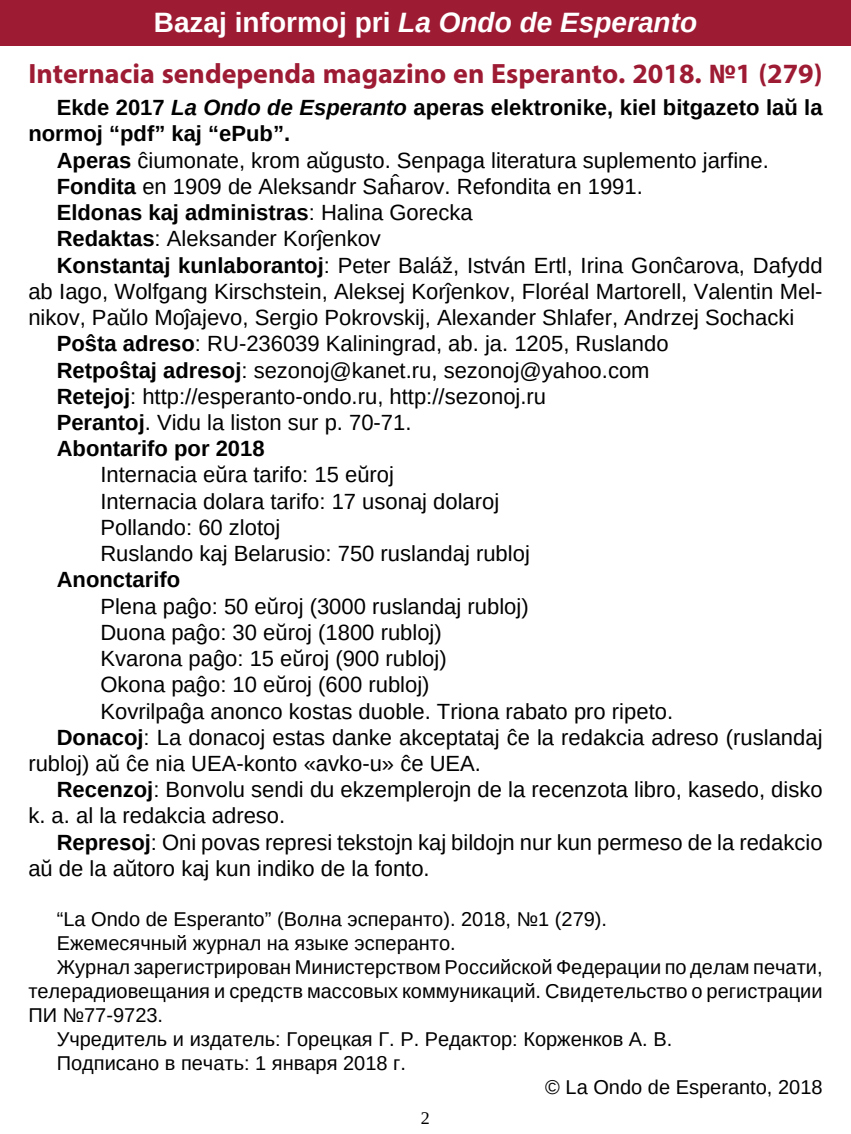
<style>
.page{position:relative;width:851px;height:1134px;background:#fff}
.page>*{position:absolute;margin:0;border:0;box-sizing:border-box;transform-origin:0 0}
.Teksto{font:700 28px "Myriad Pro";color:#9e1b34}
.Rubriko{font:italic 700 28px "Liberation Sans";color:#fff}
.Teksto-2{font:22px/26.2px "Liberation Sans";color:#000}
.Teksto-3{font:700 22px/26.2px "Liberation Sans";color:#000}
.Teksto-4{font:20px/24px "Liberation Sans";color:#000;text-align:justify}
.Pagnumero{font:18px "Liberation Serif";color:#000}
.s1{font-style:normal}
.s2{font-style:italic}
.s3{font-weight:700}
.s4{font-weight:400}
</style>
<div class="page">
<div style="left:0;top:0;width:850px;height:45px;background:#9e1b34"></div>
<p class="Rubriko" style="left:154px;top:3px;width:544px"><span class="s1">Bazaj informoj pri</span> La Ondo de Esperanto</p>
<p class="Teksto" style="left:28px;top:56px;width:795px">Internacia sendependa magazino en Esperanto. 2018. №1 (279)</p>
<p class="Teksto-3" style="left:28px;top:95px;width:795px;text-indent:28px">Ekde 2017 <span class="s2">La Ondo de Esperanto</span> aperas elektronike, kiel bitgazeto laŭ la normoj “pdf” kaj “ePub”.</p>
<p class="Teksto-2" style="left:57px;top:147px;width:713px"><span class="s3">Aperas</span> ĉiumonate, krom aŭgusto. Senpaga literatura suplemento jarfine.</p>
<p class="Teksto-2" style="left:57px;top:173px;width:587px"><span class="s3">Fondita</span> en 1909 de Aleksandr Saĥarov. Refondita en 1991.</p>
<p class="Teksto-3" style="left:57px;top:200px;width:417px">Eldonas kaj administras<span class="s4">: Halina Gorecka</span></p>
<p class="Teksto-2" style="left:57px;top:226px;width:326px"><span class="s3">Redaktas</span>: Aleksander Korĵenkov</p>
<p class="Teksto-2" style="left:28px;top:252px;width:795px;text-align:justify;text-indent:28px"><span class="s3">Konstantaj kunlaborantoj</span>: Peter Baláž, István Ertl, Irina Gonĉarova, Dafydd ab Iago, Wolfgang Kirschstein, Aleksej Korĵenkov, Floréal Martorell, Valentin Mel&shy;nikov, Paŭlo Moĵajevo, Sergio Pokrovskij, Alexander Shlafer, Andrzej Sochacki</p>
<p class="Teksto-2" style="left:57px;top:331px;width:613px"><span class="s3">Poŝta adreso</span>: RU-236039 Kaliningrad, ab. ja. 1205, Ruslando</p>
<p class="Teksto-2" style="left:57px;top:357px;width:594px"><span class="s3">Retpoŝtaj adresoj</span>: sezonoj@kanet.ru, sezonoj@yahoo.com</p>
<p class="Teksto-2" style="left:57px;top:383px;width:491px"><span class="s3">Retejoj</span>: http://esperanto-ondo.ru, http://sezonoj.ru</p>
<p class="Teksto-2" style="left:57px;top:409px;width:356px"><span class="s3">Perantoj</span>. Vidu la liston sur p. 70-71.</p>
<p class="Teksto-3" style="left:57px;top:436px;width:209px">Abontarifo por 2018</p>
<p class="Teksto-2" style="left:100px;top:462px;width:295px">Internacia eŭra tarifo: 15 eŭroj</p>
<p class="Teksto-2" style="left:100px;top:488px;width:400px">Internacia dolara tarifo: 17 usonaj dolaroj</p>
<p class="Teksto-2" style="left:100px;top:514px;width:181px">Pollando: 60 zlotoj</p>
<p class="Teksto-2" style="left:100px;top:541px;width:431px">Ruslando kaj Belarusio: 750 ruslandaj rubloj</p>
<p class="Teksto-3" style="left:57px;top:567px;width:125px">Anonctarifo</p>
<p class="Teksto-2" style="left:100px;top:593px;width:430px">Plena paĝo: 50 eŭroj (3000 ruslandaj rubloj)</p>
<p class="Teksto-2" style="left:100px;top:619px;width:343px">Duona paĝo: 30 eŭroj (1800 rubloj)</p>
<p class="Teksto-2" style="left:100px;top:645px;width:348px">Kvarona paĝo: 15 eŭroj (900 rubloj)</p>
<p class="Teksto-2" style="left:100px;top:672px;width:330px">Okona paĝo: 10 eŭroj (600 rubloj)</p>
<p class="Teksto-2" style="left:100px;top:698px;width:574px">Kovrilpaĝa anonco kostas duoble. Triona rabato pro ripeto.</p>
<p class="Teksto-2" style="left:28px;top:724px;width:795px;text-indent:28px"><span class="s3">Donacoj</span>: La donacoj estas danke akceptataj ĉe la redakcia adreso (ruslandaj rubloj) aŭ ĉe nia UEA-konto «avko-u» ĉe UEA.</p>
<p class="Teksto-2" style="left:28px;top:777px;width:795px;text-indent:28px"><span class="s3">Recenzoj</span>: Bonvolu sendi du ekzemplerojn de la recenzota libro, kasedo, disko k. a. al la redakcia adreso.</p>
<p class="Teksto-2" style="left:28px;top:829px;width:795px;text-indent:28px"><span class="s3">Represoj</span>: Oni povas represi tekstojn kaj bildojn nur kun permeso de la redakcio aŭ de la aŭtoro kaj kun indiko de la fonto.</p>
<p class="Teksto-4" style="left:57px;top:907px;width:552px">“La Ondo de Esperanto” (Волна эсперанто). 2018, №1 (279).</p>
<p class="Teksto-4" style="left:57px;top:931px;width:400px">Ежемесячный журнал на языке эсперанто.</p>
<p class="Teksto-4" style="left:28px;top:955px;width:795px;text-indent:28px">Журнал зарегистрирован Министерством Российской Федерации по делам печати, телерадиовещания и средств массовых коммуникаций. Свидетельство о регистрации ПИ №77-9723.</p>
<p class="Teksto-4" style="left:57px;top:1027px;width:617px">Учредитель и издатель: Горецкая Г. Р. Редактор: Корженков А. В.</p>
<p class="Teksto-4" style="left:57px;top:1051px;width:351px">Подписано в печать: 1 января 2018 г.</p>
<p class="Teksto-4" style="left:545px;top:1075px;width:279px">© La Ondo de Esperanto, 2018</p>
<p class="Pagnumero" style="left:421px;top:1106px;width:10px">2</p>
</div>
